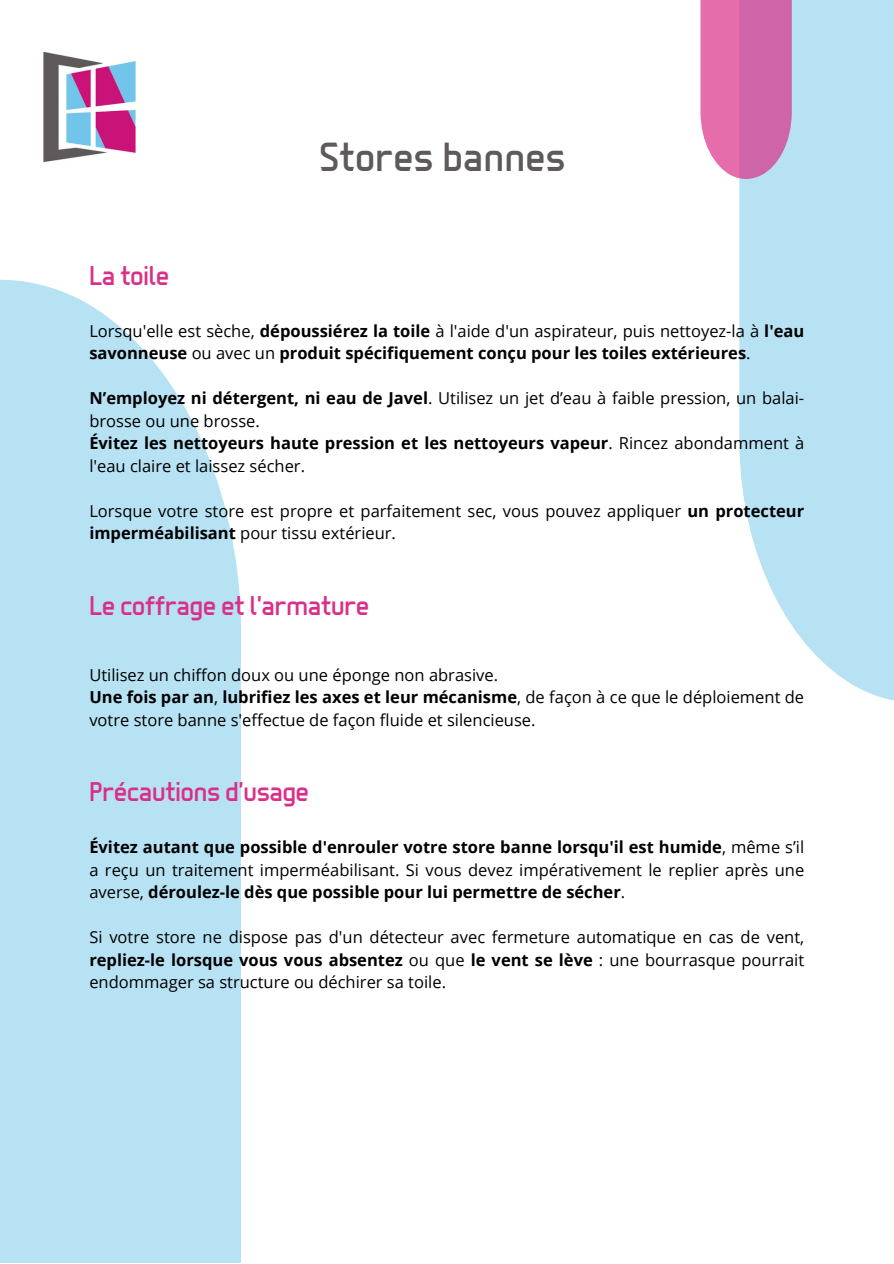
<style>
.page{position:relative;width:894px;height:1264px;background:#fff}
.page>*{position:absolute;margin:0;border:0;box-sizing:border-box;transform-origin:0 0}
.t1{font:40.5px "Tenby Five";letter-spacing:.02em;color:#5e595a}
.t2{font:27px "Tenby Five";color:#da2f89}
.t3{font:16.5px/22.5px "Open Sans";color:#000}
.t4{font:700 16.5px/22.5px "Open Sans";color:#000}
.s1{font-weight:400}
.s2{font-weight:700}
</style>
<div class="page">
<svg style="left:0;top:280px;width:241px;height:929px;background:#bce4f4"></svg>
<svg style="left:739px;top:0;width:154px;height:701px;background:#bee4f4"></svg>
<svg style="left:700px;top:0;width:91px;height:179px;background:#d873b0"></svg>
<img style="left:43px;top:53px;width:93px;height:109px">
<p class="t1" style="left:319px;top:141px;width:247px">Stores bannes</p>
<p class="t2" style="left:89px;top:264px;width:81px">La toile</p>
<h1 class="t4" style="left:89px;top:319px;width:716px"><span class="s1">Lorsqu'elle est sèche,</span> dépoussiérez la toile <span class="s1">à l'aide d'un aspirateur, puis nettoyez-la à</span> l'eau savonneuse <span class="s1">ou avec un</span> produit spécifiquement conçu pour les toiles extérieures<span class="s1">.</span></h1>
<h2 class="t3" style="left:89px;top:386px;width:716px"><span class="s2">N’employez ni détergent, ni eau de Javel</span>. Utilisez un jet d’eau à faible pression, un balai&shy;brosse ou une brosse.</h2>
<p class="t4" style="left:89px;top:431px;width:716px">Évitez les nettoyeurs haute pression et les nettoyeurs vapeur<span class="s1">. Rincez abondamment à l'eau claire et laissez sécher.</span></p>
<p class="t3" style="left:89px;top:499px;width:716px">Lorsque votre store est propre et parfaitement sec, vous pouvez appliquer <span class="s2">un protecteur imperméabilisant</span> pour tissu extérieur.</p>
<p class="t2" style="left:89px;top:594px;width:281px">Le coffrage et l’armature</p>
<p class="t3" style="left:89px;top:663px;width:410px">Utilisez un chiffon doux ou une éponge non abrasive.</p>
<h2 class="t3" style="left:89px;top:685px;width:716px"><span class="s2">Une fois par an</span>, <span class="s2">lubrifiez les axes et leur mécanisme</span>, de façon à ce que le déploiement de votre store banne s'effectue de façon fluide et silencieuse.</h2>
<p class="t2" style="left:89px;top:781px;width:221px">Précautions d’usage</p>
<p class="t4" style="left:89px;top:835px;width:716px;text-align:justify">Évitez autant que possible d'enrouler votre store banne lorsqu'il est humide<span class="s1">, même s’il a reçu un traitement imperméabilisant. Si vous devez impérativement le replier après une averse,</span> déroulez-le dès que possible pour lui permettre de sécher<span class="s1">.</span></p>
<h2 class="t3" style="left:89px;top:925px;width:716px;text-align:justify">Si votre store ne dispose pas d'un détecteur avec fermeture automatique en cas de vent, <span class="s2">repliez-le lorsque vous vous absentez</span> ou que <span class="s2">le vent se lève</span> : une bourrasque pourrait endommager sa structure ou déchirer sa toile.</h2>
</div>
